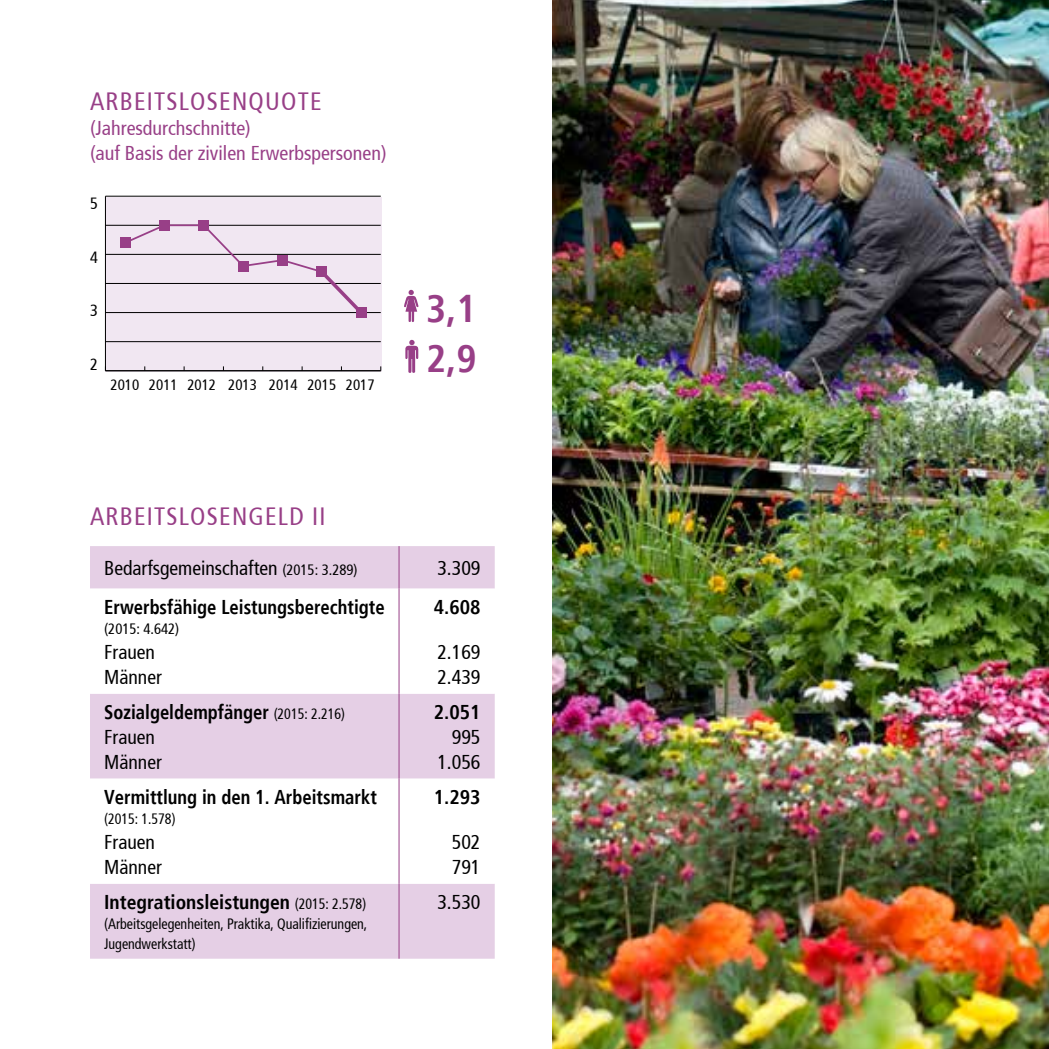
<style>
.page{position:relative;width:1049px;height:1049px;background:#fff}
.page>*{position:absolute;margin:0;border:0;box-sizing:border-box;transform-origin:0 0}
.t1{font:700 condensed 38.75px/50px "Frutiger";color:#983f87}
.t2{font:condensed 25px "Frutiger";letter-spacing:.05em;color:#983f87}
.t3{font:700 condensed 20px/25px "Frutiger";color:#000;scale:.93 1}
.t4{font:condensed 20px/25px "Frutiger";color:#000}
.t5{font:condensed 20px/25px "Frutiger";color:#983f87}
.t6{font:700 condensed 20px "Frutiger";color:#000}
.t7{font:condensed 16.25px "Frutiger";color:#000}
.t8{font:condensed 15px/20px "Frutiger";color:#000;scale:.93 1}
.t9{font:condensed 15px "Frutiger";color:#000}
.s1{font-size:15px}
.s2{font-weight:400;font-size:15px}
.s3{font-weight:400}
</style>
<div class="page">
<div style="left:105px;top:197px;width:276px;height:174px;background:#f1e7f2"></div>
<img style="left:553px;top:0;width:496px;height:1049px">
<hr style="left:105px;top:196px;width:1px;height:175px;background:#000">
<hr style="left:105px;top:370px;width:276px;height:1px;background:#000">
<hr style="left:105px;top:341px;width:276px;height:1px;background:#000">
<hr style="left:105px;top:312px;width:276px;height:1px;background:#000">
<hr style="left:105px;top:283px;width:276px;height:1px;background:#000">
<hr style="left:105px;top:254px;width:276px;height:1px;background:#000">
<hr style="left:105px;top:225px;width:276px;height:1px;background:#000">
<hr style="left:105px;top:196px;width:276px;height:1px;background:#000">
<svg style="left:123px;top:224px;width:36px;height:21px"></svg>
<hr style="left:164px;top:224px;width:40px;height:2px;background:#983f87">
<svg style="left:201px;top:224px;width:165px;height:90px"></svg>
<div style="left:120px;top:237px;width:10px;height:11px;background:#983f87"></div>
<div style="left:159px;top:220px;width:11px;height:11px;background:#983f87"></div>
<div style="left:198px;top:220px;width:11px;height:11px;background:#983f87"></div>
<div style="left:238px;top:261px;width:10px;height:10px;background:#983f87"></div>
<div style="left:277px;top:255px;width:11px;height:10px;background:#983f87"></div>
<div style="left:316px;top:266px;width:11px;height:11px;background:#983f87"></div>
<div style="left:356px;top:307px;width:10px;height:11px;background:#983f87"></div>
<svg style="left:404px;top:289px;width:15px;height:33px"></svg>
<svg style="left:405px;top:339px;width:13px;height:34px"></svg>
<div style="left:90px;top:546px;width:405px;height:413px;background:#e5cfe5"></div>
<svg style="left:90px;top:589px;width:405px;height:295px"></svg>
<hr style="left:399px;top:546px;width:1px;height:43px;background:#983f87">
<hr style="left:399px;top:589px;width:1px;height:105px;background:#983f87">
<hr style="left:399px;top:694px;width:1px;height:85px;background:#983f87">
<hr style="left:399px;top:779px;width:1px;height:105px;background:#983f87">
<hr style="left:399px;top:884px;width:1px;height:75px;background:#983f87">
<p class="t2" style="left:90px;top:90px;width:233px">ARBEITSLOSENQUOTE</p>
<p class="t5" style="left:90px;top:117px;width:298px">(Jahresdurchschnitte)<br>(auf Basis der zivilen Erwerbspersonen)</p>
<p class="t7" style="left:90px;top:196px;width:9px">5</p>
<p class="t7" style="left:90px;top:250px;width:9px">4</p>
<p class="t7" style="left:90px;top:303px;width:9px">3</p>
<p class="t7" style="left:90px;top:357px;width:9px">2</p>
<p class="t9" style="left:111px;top:379px;width:265px">2010 2011 2012 2013 2014 2015 2017</p>
<p class="t2" style="left:90px;top:505px;width:237px">ARBEITSLOSENGELD II</p>
<h1 class="t1" style="left:426px;top:287px;width:52px">3,1<br>2,9</h1>
<p class="t4" style="left:104px;top:557px;width:255px">Bedarfsgemeinschaften <span class="s1">(2015: 3.289)</span></p>
<p class="t4" style="left:437px;top:557px;width:45px">3.309</p>
<p class="t3" style="left:104px;top:596px;width:303px">Erwerbsfähige Leistungsberechtigte</p>
<p class="t9" style="left:104px;top:622px;width:77px">(2015: 4.642)</p>
<p class="t4" style="left:104px;top:641px;width:59px">Frauen<br>Männer</p>
<p class="t6" style="left:434px;top:598px;width:48px">4.608</p>
<p class="t4" style="left:437px;top:641px;width:45px">2.169<br>2.439</p>
<p class="t3" style="left:104px;top:701px;width:261px">Sozialgeldempfänger <span class="s2">(2015: 2.216)<br></span><span class="s3">Frauen<br>Männer</span></p>
<p class="t6" style="left:434px;top:703px;width:48px">2.051</p>
<p class="t4" style="left:437px;top:726px;width:45px;text-align:right">995<br>1.056</p>
<p class="t3" style="left:104px;top:786px;width:295px">Vermittlung in den 1. Arbeitsmarkt</p>
<p class="t8" style="left:104px;top:810px;width:78px">(2015: 1.578)</p>
<p class="t4" style="left:104px;top:831px;width:59px">Frauen<br>Männer</p>
<p class="t6" style="left:104px;top:893px;width:263px">Integrationsleistungen <span class="s2">(2015: 2.578)</span></p>
<p class="t8" style="left:104px;top:915px;width:284px">(Arbeitsgelegenheiten, Praktika, Qualifizierungen,<br>Jugendwerkstatt)</p>
<p class="t6" style="left:434px;top:788px;width:48px">1.293</p>
<p class="t4" style="left:452px;top:831px;width:30px">502<br>791</p>
<p class="t4" style="left:437px;top:891px;width:45px">3.530</p>
</div>
